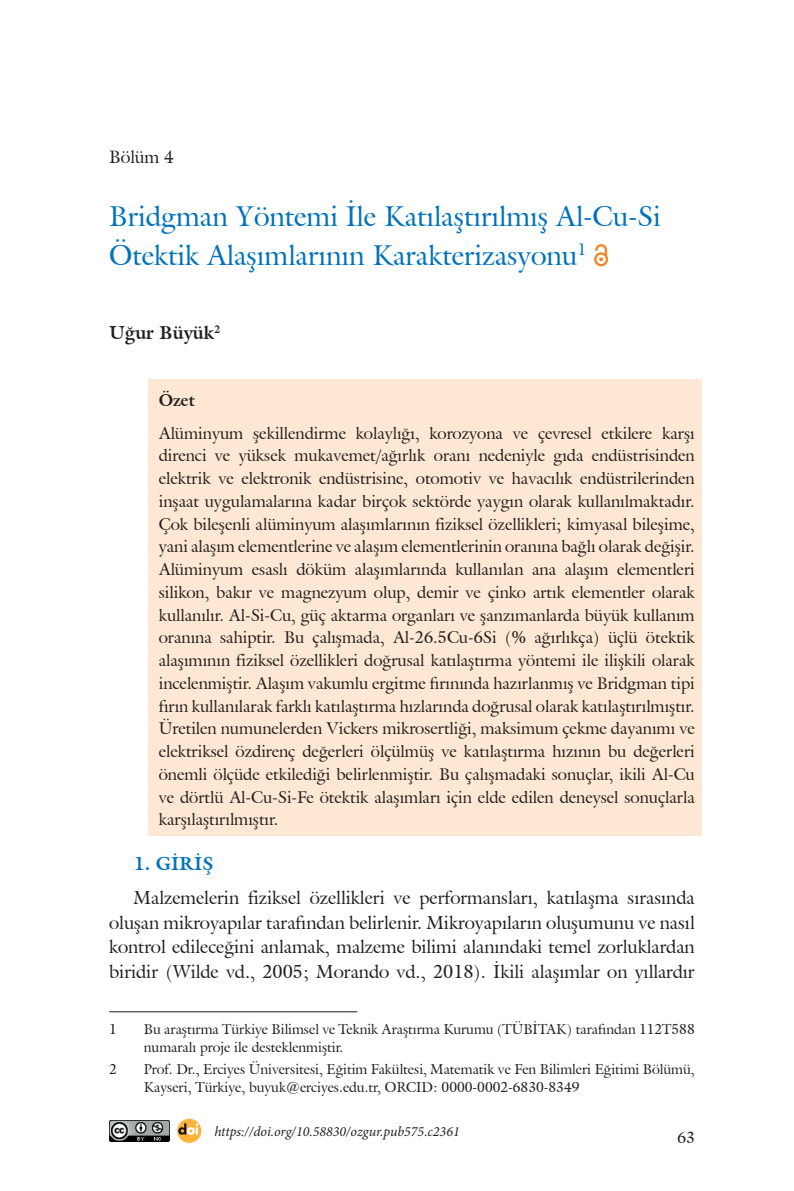
<style>
.page{position:relative;width:794px;height:1191px;background:#fff}
.page>*{position:absolute;margin:0;border:0;box-sizing:border-box;transform-origin:0 0}
.t1{font:28px/38.5px "Galliard IT Cby BT";color:#0072bc}
.t2{font:18.38px/24.5px "Galliard IT Cby BT";color:#231f20;text-align:justify}
.t3{font:700 18.38px "Galliard IT Cby BT";color:#231f20}
.t4{font:700 18.38px "Galliard IT Cby BT";color:#0072bc}
.t5{font:17.5px "Galliard IT Cby BT";color:#231f20}
.t6{font:16.62px/22.8px "Galliard IT Cby BT";color:#231f20;text-align:justify}
.t7{font:700 16.62px "Galliard IT Cby BT";color:#231f20}
.t8{font:15.75px "Galliard IT Cby BT";color:#231f20}
.t9{font:14px/17.5px "Galliard IT Cby BT";color:#231f20}
.t10{font:italic 14px "Minion Pro";color:#231f20}
</style>
<div class="page">
<div style="left:148px;top:379px;width:554px;height:457px;background:#fee8d3"></div>
<svg style="left:594px;top:244px;width:14px;height:22px"></svg>
<hr style="left:109px;top:1011px;width:248px;height:1px;background:#231f20">
<img style="left:109px;top:1120px;width:60px;height:21px">
<svg style="left:177px;top:1118px;width:24px;height:24px"></svg>
<svg style="left:178px;top:1123px;width:20px;height:11px"></svg>
<p class="t5" style="left:109px;top:145px;width:66px">Bölüm 4</p>
<h1 class="t1" style="left:109px;top:197px;width:553px">Bridgman Yöntemi İle Katılaştırılmış Al-Cu-Si<br>Ötektik Alaşımlarının Karakterizasyonu<sup>1</sup></h1>
<p class="t3" style="left:109px;top:320px;width:113px">Uğur Büyük<sup>2</sup></p>
<p class="t7" style="left:159px;top:389px;width:38px">Özet</p>
<p class="t6" style="left:159px;top:421px;width:537px">Alüminyum şekillendirme kolaylığı, korozyona ve çevresel etkilere karşı direnci ve yüksek mukavemet/ağırlık oranı nedeniyle gıda endüstrisinden elektrik ve elektronik endüstrisine, otomotiv ve havacılık endüstrilerinden inşaat uygulamalarına kadar birçok sektörde yaygın olarak kullanılmaktadır.<br>Çok bileşenli alüminyum alaşımlarının fiziksel özellikleri; kimyasal bileşime, yani alaşım elementlerine ve alaşım elementlerinin oranına bağlı olarak değişir.<br>Alüminyum esaslı döküm alaşımlarında kullanılan ana alaşım elementleri silikon, bakır ve magnezyum olup, demir ve çinko artık elementler olarak kullanılır. Al-Si-Cu, güç aktarma organları ve şanzımanlarda büyük kullanım oranına sahiptir. Bu çalışmada, Al-26.5Cu-6Si (% ağırlıkça) üçlü ötektik alaşımının fiziksel özellikleri doğrusal katılaştırma yöntemi ile ilişkili olarak incelenmiştir. Alaşım vakumlu ergitme fırınında hazırlanmış ve Bridgman tipi fırın kullanılarak farklı katılaştırma hızlarında doğrusal olarak katılaştırılmıştır.<br>Üretilen numunelerden Vickers mikrosertliği, maksimum çekme dayanımı ve elektriksel özdirenç değerleri ölçülmüş ve katılaştırma hızının bu değerleri önemli ölçüde etkilediği belirlenmiştir. Bu çalışmadaki sonuçlar, ikili Al-Cu ve dörtlü Al-Cu-Si-Fe ötektik alaşımları için elde edilen deneysel sonuçlarla karşılaştırılmıştır.</p>
<p class="t4" style="left:134px;top:851px;width:81px">1. GİRİŞ</p>
<p class="t2" style="left:109px;top:885px;width:587px;text-indent:25px">Malzemelerin fiziksel özellikleri ve performansları, katılaşma sırasında oluşan mikroyapılar tarafından belirlenir. Mikroyapıların oluşumunu ve nasıl kontrol edileceğini anlamak, malzeme bilimi alanındaki temel zorluklardan biridir (Wilde vd., 2005; Morando vd., 2018). İkili alaşımlar on yıllardır</p>
<p class="t9" style="left:109px;top:1020px;width:9px">1</p>
<p class="t9" style="left:144px;top:1020px;width:552px">Bu araştırma Türkiye Bilimsel ve Teknik Araştırma Kurumu (TÜBİTAK) tarafından 112T588 numaralı proje ile desteklenmiştir.</p>
<p class="t9" style="left:109px;top:1060px;width:9px">2</p>
<p class="t9" style="left:144px;top:1060px;width:552px">Prof. Dr., Erciyes Üniversitesi, Eğitim Fakültesi, Matematik ve Fen Bilimleri Eğitimi Bölümü,<br>Kayseri, Türkiye, buyuk@erciyes.edu.tr, ORCID: 0000-0002-6830-8349</p>
<p class="t10" style="left:214px;top:1121px;width:247px">https://doi.org/10.58830/ozgur.pub575.c2361</p>
<p class="t8" style="left:677px;top:1127px;width:19px">63</p>
</div>
